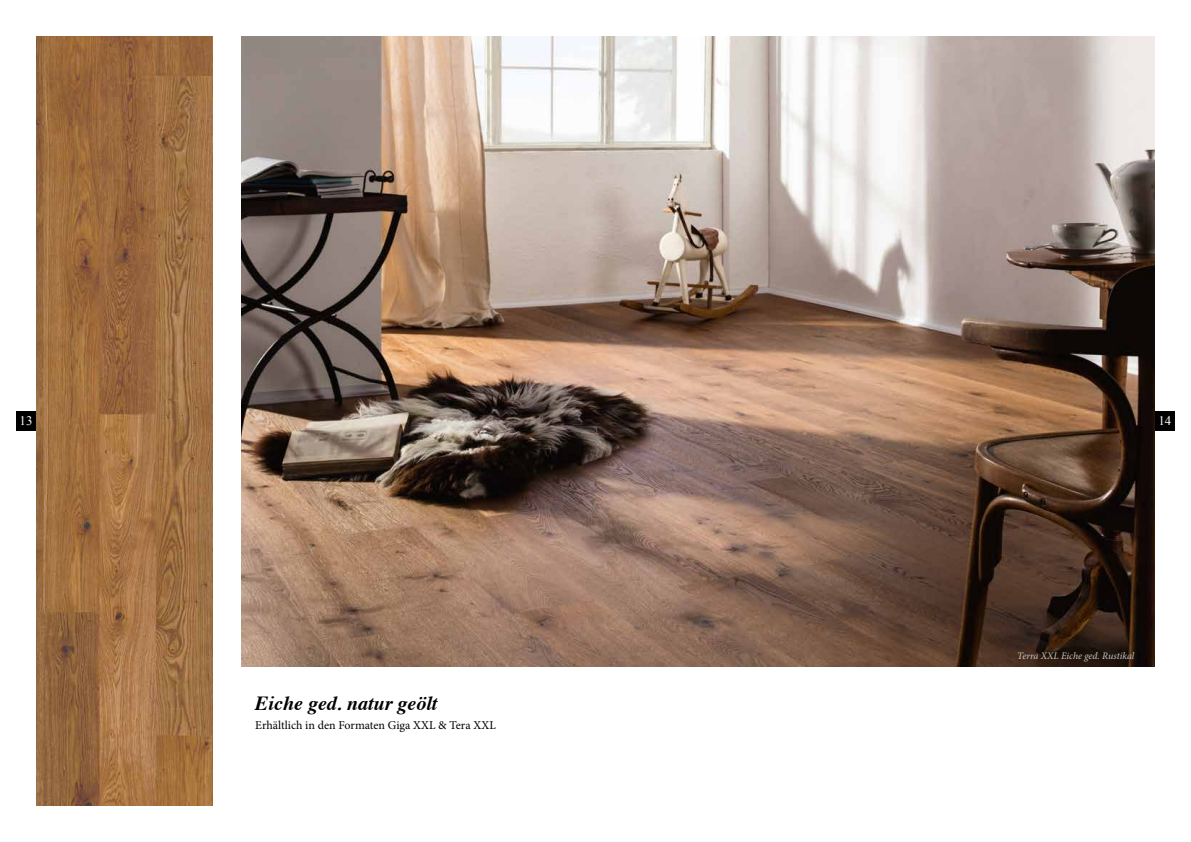
<style>
.page{position:relative;width:1191px;height:842px;background:#fff}
.page>*{position:absolute;margin:0;border:0;box-sizing:border-box;transform-origin:0 0}
.t1{font:italic 700 20px "Times";color:#000}
.t2{font:13px "Times New Roman";color:#fff}
.t3{font:12px "Minion Pro";color:#000}
.t4{font:italic 10px "Minion Pro";letter-spacing:-.005em;color:#c6c6c6}
</style>
<div class="page">
<img style="left:36px;top:36px;width:177px;height:769px">
<img style="left:241px;top:36px;width:914px;height:630px">
<div style="left:16px;top:411px;width:20px;height:20px;background:#000"></div>
<div style="left:1155px;top:411px;width:19px;height:20px;background:#000"></div>
<p class="t2" style="left:20px;top:412px;width:14px">13</p>
<p class="t2" style="left:1158px;top:412px;width:14px">14</p>
<h1 class="t1" style="left:255px;top:684px;width:184px">Eiche ged. natur geölt</h1>
<p class="t3" style="left:255px;top:717px;width:242px">Erhältlich in den Formaten Giga XXL &amp; Tera XXL</p>
<p class="t4" style="left:1017px;top:649px;width:118px">Terra XXL Eiche ged. Rustikal</p>
</div>
